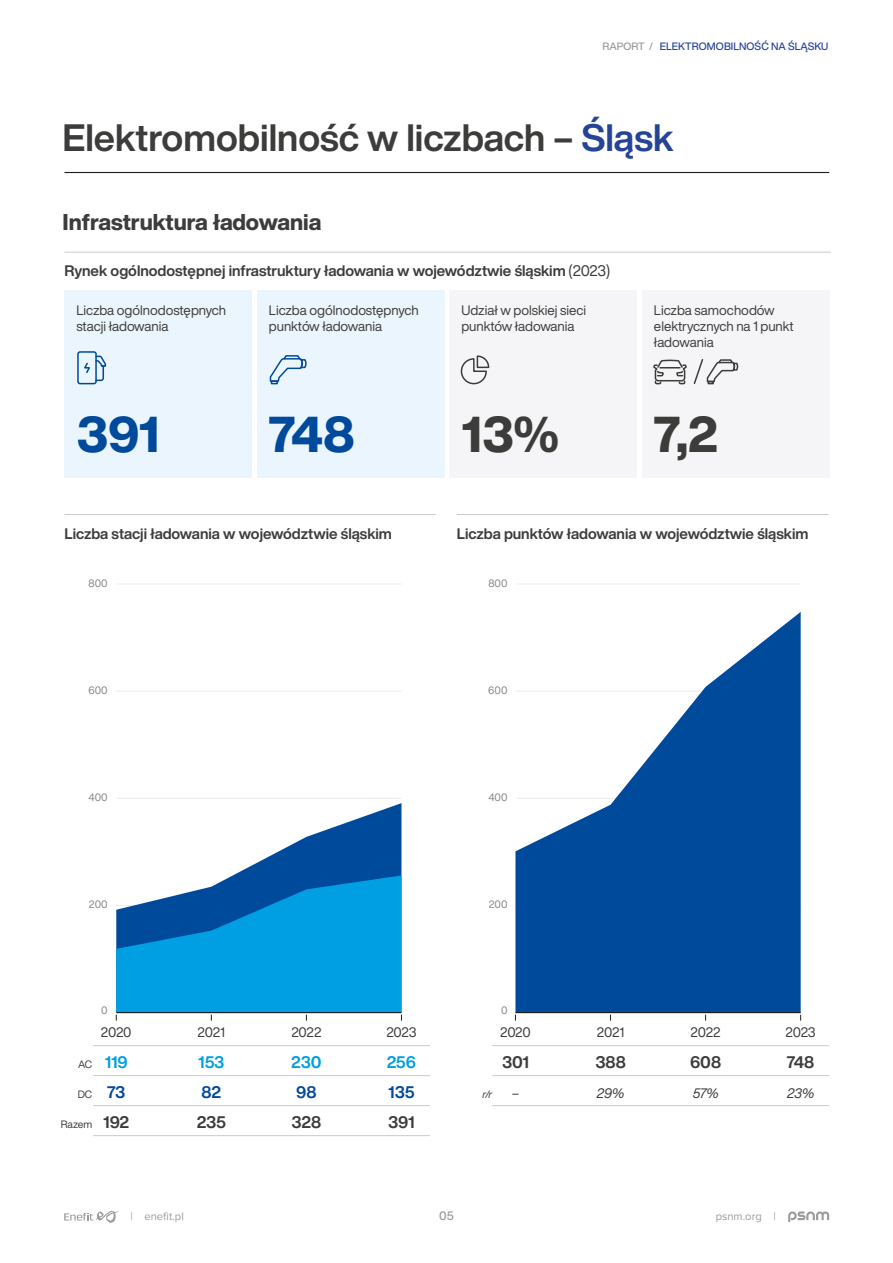
<style>
.page{position:relative;width:893px;height:1263px;background:#fff}
.page>*{position:absolute;margin:0;border:0;box-sizing:border-box;transform-origin:0 0}
.t1{font:800 49.5px "Helvetica Now Display";letter-spacing:-.01em;color:#004a9b}
.t2{font:800 49.5px "Helvetica Now Display";color:#3c3c3b}
.t3{font:700 37.5px "Helvetica Now Display";color:#3c3c3b}
.t4{font:800 22.5px "Helvetica Now Display";color:#3c3c3b}
.t5{font:700 16.5px "Helvetica Now Display";letter-spacing:-.005em;color:#3c3c3b}
.t6{font:700 16.5px "Helvetica Now Display";letter-spacing:-.005em;color:#009fe3}
.t7{font:700 16.5px "Helvetica Now Display";color:#004a9b}
.t8{font:700 15px "Helvetica Now Display";color:#3c3c3b}
.t9{font:13.5px/16.2px "Helvetica Now Display";color:#3c3c3b}
.t10{font:italic 13.5px "Helvetica Now Display";color:#3c3c3b}
.t11{font:500 12px "Helvetica Now Display";color:#9c9b9b}
.t12{font:11.25px "Proxima Nova";color:#9c9b9b}
.t13{font:500 10.5px "Helvetica Now Display";letter-spacing:.01em;color:#254496}
.t14{font:10.5px "Helvetica Now Display";color:#868686}
.t15{font:10.5px "Helvetica Now Display";color:#3c3c3b}
.t16{font:italic 10.5px "Helvetica Now Display";color:#3c3c3b}
.s1{color:#9c9b9b}
.s2{color:#254496}
.s3{font-weight:400}
.s4{font-weight:700;font-size:16.5px;color:#004a9b}
.s5{font-weight:700;font-size:16.5px}
</style>
<div class="page">
<hr style="left:515px;top:584px;width:286px;height:1px;background:#ececec">
<hr style="left:116px;top:798px;width:285px;height:1px;background:#ececec">
<hr style="left:116px;top:691px;width:285px;height:1px;background:#ececec">
<hr style="left:116px;top:584px;width:285px;height:1px;background:#ececec">
<hr style="left:64px;top:172px;width:765px;height:1px;background:#1d1e1d">
<div style="left:64px;top:290px;width:188px;height:187px;background:#ebf5fd"></div>
<div style="left:257px;top:290px;width:187px;height:187px;background:#ebf5fd"></div>
<div style="left:449px;top:290px;width:188px;height:187px;background:#f5f5f7"></div>
<div style="left:642px;top:290px;width:187px;height:187px;background:#f5f5f7"></div>
<hr style="left:64px;top:252px;width:767px;height:1px;background:#cccbcb">
<hr style="left:64px;top:514px;width:372px;height:1px;background:#cccbcb">
<hr style="left:457px;top:514px;width:371px;height:1px;background:#cccbcb">
<svg style="left:460px;top:355px;width:30px;height:30px"></svg>
<div style="left:77px;top:351px;width:20px;height:33px;border:2px solid #004a9b;border-radius:2px"></div>
<svg style="left:82px;top:355px;width:25px;height:27px"></svg>
<svg style="left:269px;top:355px;width:38px;height:29px"></svg>
<svg style="left:653px;top:359px;width:86px;height:26px"></svg>
<hr style="left:93px;top:1045px;width:337px;height:1px;background:#cccbcb">
<hr style="left:93px;top:1075px;width:337px;height:1px;background:#cccbcb">
<hr style="left:93px;top:1105px;width:337px;height:1px;background:#cccbcb">
<hr style="left:93px;top:1135px;width:337px;height:1px;background:#cccbcb">
<svg style="left:234px;top:803px;width:167px;height:72px;fill:#004a9b"></svg>
<svg style="left:116px;top:875px;width:286px;height:145px;background:#1a98d7"></svg>
<hr style="left:116px;top:1012px;width:285px;height:1px;background:#1d1d1b">
<hr style="left:492px;top:1045px;width:337px;height:1px;background:#cccbcb">
<hr style="left:492px;top:1075px;width:337px;height:1px;background:#cccbcb">
<hr style="left:492px;top:1105px;width:337px;height:1px;background:#cccbcb">
<svg style="left:515px;top:612px;width:286px;height:400px;fill:#004a9b"></svg>
<hr style="left:515px;top:1012px;width:286px;height:1px;background:#1d1d1b">
<svg style="left:788px;top:1211px;width:41px;height:11px"></svg>
<svg style="left:64px;top:1211px;width:55px;height:12px"></svg>
<p class="t13" style="left:603px;top:40px;width:227px"><span class="s1">RAPORT /</span> ELEKTROMOBILNOŚĆ NA ŚLĄSKU</p>
<h2 class="t3" style="left:63px;top:111px;width:613px">Elektromobilność w liczbach – <span class="s2">Śląsk</span></h2>
<h3 class="t4" style="left:63px;top:206px;width:260px">Infrastruktura ładowania</h3>
<p class="t8" style="left:64px;top:260px;width:547px">Rynek ogólnodostępnej infrastruktury ładowania w województwie śląskim <span class="s3">(2023)</span></p>
<p class="t9" style="left:76px;top:302px;width:151px">Liczba ogólnodostępnych stacji ładowania</p>
<h1 class="t1" style="left:76px;top:400px;width:84px">391</h1>
<p class="t9" style="left:269px;top:302px;width:151px">Liczba ogólnodostępnych punktów ładowania</p>
<h1 class="t1" style="left:269px;top:400px;width:87px">748</h1>
<p class="t9" style="left:461px;top:302px;width:126px">Udział w polskiej sieci punktów ładowania</p>
<h1 class="t2" style="left:461px;top:400px;width:99px">13%</h1>
<p class="t9" style="left:654px;top:302px;width:141px">Liczba samochodów elektrycznych na 1 punkt ładowania</p>
<h1 class="t2" style="left:654px;top:400px;width:66px">7,2</h1>
<p class="t8" style="left:64px;top:523px;width:329px">Liczba stacji ładowania w województwie śląskim</p>
<p class="t8" style="left:457px;top:523px;width:353px">Liczba punktów ładowania w województwie śląskim</p>
<p class="t14" style="left:89px;top:576px;width:21px">800</p>
<p class="t14" style="left:488px;top:576px;width:21px">800</p>
<p class="t14" style="left:88px;top:683px;width:21px">600</p>
<p class="t14" style="left:488px;top:683px;width:21px">600</p>
<p class="t14" style="left:89px;top:790px;width:21px">400</p>
<p class="t14" style="left:488px;top:790px;width:21px">400</p>
<p class="t14" style="left:89px;top:897px;width:20px">200</p>
<p class="t14" style="left:489px;top:897px;width:20px">200</p>
<p class="t14" style="left:101px;top:1003px;width:8px">0</p>
<p class="t14" style="left:501px;top:1003px;width:8px">0</p>
<p class="t9" style="left:101px;top:1024px;width:32px">2020</p>
<p class="t9" style="left:198px;top:1024px;width:29px">2021</p>
<p class="t9" style="left:291px;top:1024px;width:31px">2022</p>
<p class="t9" style="left:386px;top:1024px;width:32px">2023</p>
<p class="t6" style="left:105px;top:1051px;width:25px">119</p>
<p class="t6" style="left:198px;top:1051px;width:28px">153</p>
<p class="t6" style="left:291px;top:1051px;width:32px">230</p>
<p class="t6" style="left:387px;top:1051px;width:31px">256</p>
<p class="t15" style="left:78px;top:1087px;width:49px">DC <span class="s4">73</span></p>
<p class="t7" style="left:201px;top:1081px;width:21px">82</p>
<p class="t16" style="left:483px;top:1087px;width:11px">r/r</p>
<p class="t15" style="left:78px;top:1057px;width:16px">AC</p>
<p class="t7" style="left:296px;top:1081px;width:22px">98</p>
<p class="t7" style="left:388px;top:1081px;width:28px">135</p>
<p class="t15" style="left:61px;top:1117px;width:70px">Razem <span class="s5">192</span></p>
<p class="t5" style="left:197px;top:1111px;width:31px">235</p>
<p class="t5" style="left:291px;top:1111px;width:31px">328</p>
<p class="t5" style="left:388px;top:1111px;width:28px">391</p>
<p class="t9" style="left:500px;top:1024px;width:32px">2020</p>
<p class="t9" style="left:597px;top:1024px;width:29px">2021</p>
<p class="t9" style="left:691px;top:1024px;width:31px">2022</p>
<p class="t9" style="left:786px;top:1024px;width:32px">2023</p>
<p class="t5" style="left:502px;top:1051px;width:28px">301</p>
<p class="t5" style="left:595px;top:1051px;width:32px">388</p>
<p class="t5" style="left:690px;top:1051px;width:32px">608</p>
<p class="t5" style="left:787px;top:1051px;width:29px">748</p>
<p class="t10" style="left:512px;top:1084px;width:9px">–</p>
<p class="t10" style="left:597px;top:1084px;width:29px">29%</p>
<p class="t10" style="left:693px;top:1084px;width:27px">57%</p>
<p class="t10" style="left:787px;top:1084px;width:28px">23%</p>
<p class="t12" style="left:130px;top:1208px;width:55px">| enefit.pl</p>
<p class="t11" style="left:439px;top:1207px;width:16px">05</p>
<p class="t12" style="left:716px;top:1208px;width:62px">psnm.org |</p>
</div>
